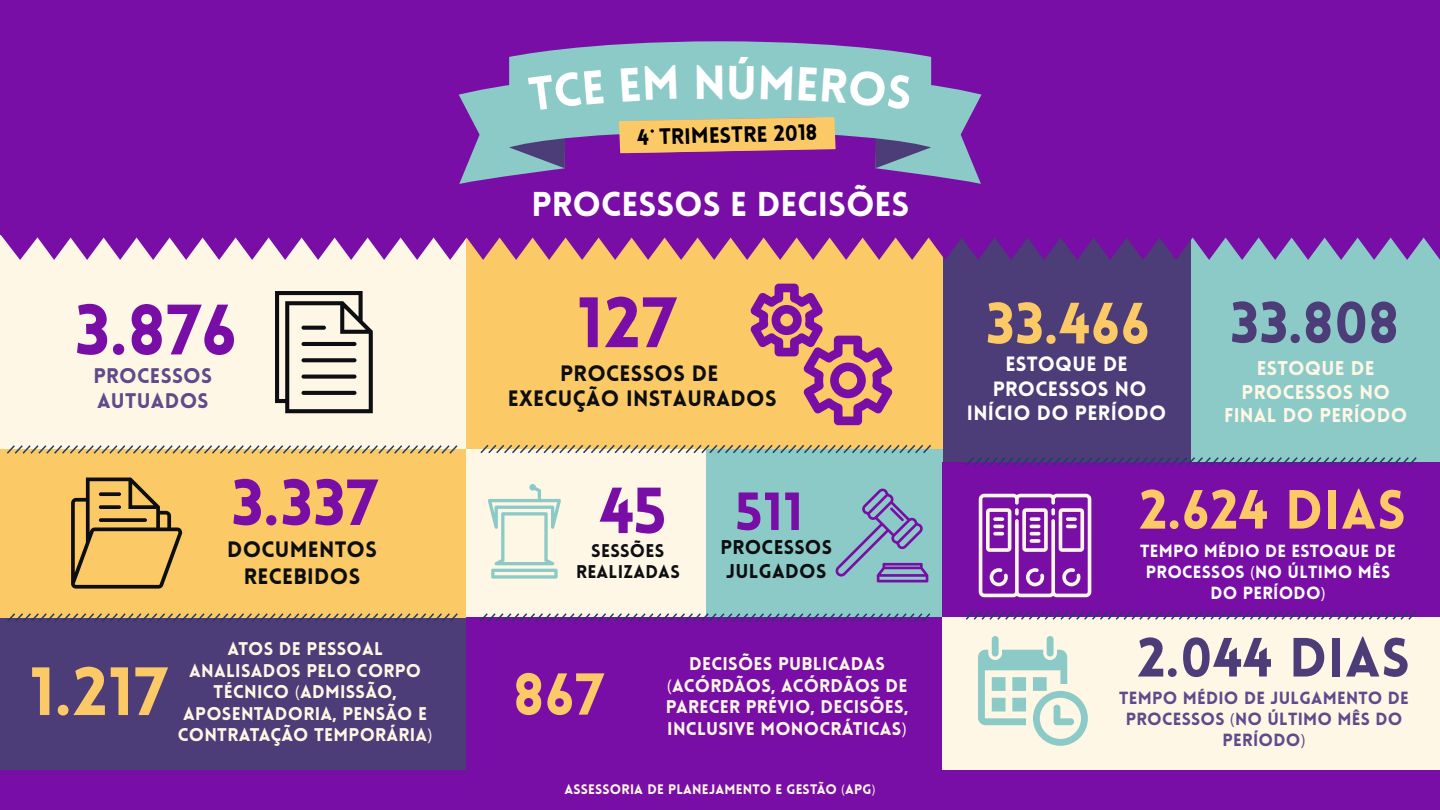
<style>
.page{position:relative;width:1440px;height:810px;background:#fff}
.page>*{position:absolute;margin:0;border:0;box-sizing:border-box;transform-origin:0 0}
.t1{font:900 69.75px "Lovelo";letter-spacing:.015em;color:#780ea5}
.t2{font:900 66.75px "Lovelo";color:#fcc967}
.t3{font:900 63.68px "Lovelo";color:#780ea5}
.t4{font:900 57.75px "Lovelo";color:#fcc967}
.t5{font:900 57px "Lovelo";color:#4c3c77}
.t6{font:900 57px "Lovelo";color:#fcc967}
.t7{font:900 54px "Lovelo";letter-spacing:.015em;color:#fcc967}
.t8{font:900 54px "Lovelo";letter-spacing:.015em;color:#4c3c77}
.t9{font:900 52.5px "Lovelo";color:#780ea5}
.t10{font:900 46.5px "Lovelo";color:#fff}
.t11{font:900 33.75px "Lovelo";color:#fff}
.t12{font:900 21.75px/26.2px "Lovelo";letter-spacing:.015em;color:#0c0e11;text-align:center}
.t13{font:900 21.75px "Lovelo";color:#000}
.t14{font:900 20.7px/24.9px "Lovelo";letter-spacing:.015em;color:#5f4b8b}
.t15{font:900 20.25px/24.3px "Lovelo";letter-spacing:.015em;color:#fff;text-align:center}
.t16{font:900 19.5px/23.4px "Lovelo";letter-spacing:.015em;color:#fff7e5;text-align:center}
.t17{font:900 19.5px/23.4px "Lovelo";letter-spacing:.015em;color:#0c0e11}
.t18{font:900 18px/21.6px "Lovelo";letter-spacing:.015em;color:#fff7e5;text-align:center}
.t19{font:900 18px/21.6px "Lovelo";letter-spacing:.015em;color:#0c0e11;text-align:center}
.t20{font:900 17.25px/20.7px "Lovelo";letter-spacing:.015em;color:#5f4b8b;text-align:center}
.t21{font:900 17.25px/20.7px "Lovelo";letter-spacing:.015em;color:#fff;text-align:center}
.t22{font:900 13.5px "Lovelo";letter-spacing:.015em;color:#fff7e5}
.s1{font-family:"Myriad Pro";font-weight:400}
.s2{font-size:63.68px}
</style>
<div class="page">
<div style="left:0;top:449px;width:466px;height:169px;background:#fcc967"></div>
<div style="left:466px;top:449px;width:240px;height:169px;background:#fff7e5"></div>
<div style="left:706px;top:449px;width:237px;height:169px;background:#8ccac8"></div>
<div style="left:466px;top:204px;width:477px;height:245px;background:#fcc967"></div>
<div style="left:466px;top:618px;width:477px;height:153px;background:#780ea5"></div>
<div style="left:943px;top:228px;width:248px;height:234px;background:#4c3c77"></div>
<div style="left:1191px;top:228px;width:249px;height:234px;background:#8ccac8"></div>
<div style="left:943px;top:616px;width:497px;height:154px;background:#fff7e5"></div>
<div style="left:943px;top:462px;width:497px;height:154px;background:#780ea5"></div>
<div style="left:0;top:618px;width:466px;height:152px;background:#4c3c77"></div>
<div style="left:0;top:204px;width:466px;height:245px;background:#fff7e5"></div>
<div style="left:0;top:770px;width:1440px;height:40px;background:#780ea5"></div>
<div style="left:0;top:0;width:1440px;height:234px;background:#780ea5"></div>
<svg style="left:0;top:234px;width:1440px;height:26px"></svg>
<svg style="left:275px;top:291px;width:98px;height:122px"></svg>
<svg style="left:71px;top:478px;width:111px;height:111px"></svg>
<svg style="left:99px;top:505px;width:22px;height:4px"></svg>
<svg style="left:99px;top:492px;width:22px;height:4px"></svg>
<svg style="left:99px;top:518px;width:48px;height:4px"></svg>
<svg style="left:835px;top:488px;width:93px;height:94px"></svg>
<svg style="left:750px;top:284px;width:143px;height:141px"></svg>
<svg style="left:488px;top:484px;width:73px;height:95px"></svg>
<svg style="left:979px;top:494px;width:112px;height:103px"></svg>
<svg style="left:978px;top:636px;width:110px;height:110px"></svg>
<svg style="left:6px;top:445px;width:452px;height:9px"></svg>
<svg style="left:480px;top:444px;width:451px;height:10px"></svg>
<svg style="left:966px;top:457px;width:451px;height:9px"></svg>
<svg style="left:964px;top:611px;width:454px;height:9px"></svg>
<svg style="left:478px;top:613px;width:454px;height:9px"></svg>
<svg style="left:7px;top:613px;width:451px;height:9px"></svg>
<svg style="left:459px;top:41px;width:523px;height:143px"></svg>
<h1 class="t1" style="left:75px;top:286px;width:163px">3.876</h1>
<p class="t14" style="left:93px;top:364px;width:120px">PROCESSOS<br>AUTUADOS</p>
<h3 class="t3" style="left:232px;top:463px;width:147px">3.337</h3>
<p class="t12" style="left:227px;top:537px;width:151px">DOCUMENTOS<br>RECEBIDOS</p>
<h2 class="t2" style="left:30px;top:650px;width:138px">1.217</h2>
<p class="t18" style="left:178px;top:638px;width:256px">ATOS DE PESSOAL<br>ANALISADOS PELO CORPO<br>TÉCNICO <span class="s1">(</span>ADMISSÃO,<br>APOSENTADORIA, PENSÃO E<br>CONTRATAÇÃO TEMPORÁRIA<span class="s1">)</span></p>
<h3 class="t10" style="left:693px;top:53px;width:35px">N</h3>
<p class="t13" style="left:637px;top:124px;width:182px;rotate:-2deg">4 TRIMESTRE 2018</p>
<h3 class="t11" style="left:532px;top:183px;width:379px">PROCESSOS E DECISÕES</h3>
<h1 class="t1" style="left:578px;top:279px;width:100px">127</h1>
<p class="t12" style="left:508px;top:361px;width:270px;line-height:25.2px">PROCESSOS DE<br>EXECUÇÃO INSTAURADOS</p>
<h3 class="t9" style="left:600px;top:479px;width:205px"><span class="s2">45</span> 511</h3>
<p class="t19" style="left:576px;top:540px;width:105px">SESSÕES<br>REALIZADAS</p>
<p class="t17" style="left:721px;top:536px;width:113px">PROCESSOS<br>JULGADOS</p>
<h3 class="t4" style="left:514px;top:658px;width:91px">867</h3>
<p class="t18" style="left:666px;top:653px;width:244px">DECISÕES PUBLICADAS <span class="s1">(</span>ACÓRDÃOS, ACÓRDÃOS DE<br>PARECER PRÉVIO, DECISÕES,<br>INCLUSIVE MONOCRÁTICAS<span class="s1">)</span></p>
<p class="t22" style="left:564px;top:781px;width:313px">ASSESSORIA DE PLANEJAMENTO E GESTÃO <span class="s1">(</span>APG<span class="s1">)</span></p>
<h3 class="t6" style="left:986px;top:288px;width:165px">33.466</h3>
<h3 class="t5" style="left:1230px;top:287px;width:170px">33.808</h3>
<p class="t15" style="left:967px;top:352px;width:201px">ESTOQUE DE<br>PROCESSOS NO<br>INÍCIO DO PERÍODO</p>
<p class="t16" style="left:1224px;top:357px;width:185px">ESTOQUE DE<br>PROCESSOS NO<br>FINAL DO PERÍODO</p>
<h3 class="t7" style="left:1139px;top:476px;width:268px">2.624 DIAS</h3>
<p class="t21" style="left:1140px;top:541px;width:257px">TEMPO MÉDIO DE ESTOQUE DE<br>PROCESSOS <span class="s1">(</span>NO ÚLTIMO MÊS<br>DO PERÍODO<span class="s1">)</span></p>
<h3 class="t8" style="left:1137px;top:624px;width:274px">2.044 DIAS</h3>
<p class="t20" style="left:1119px;top:688px;width:291px">TEMPO MÉDIO DE JULGAMENTO DE<br>PROCESSOS <span class="s1">(</span>NO ÚLTIMO MÊS DO<br>PERÍODO<span class="s1">)</span></p>
</div>
